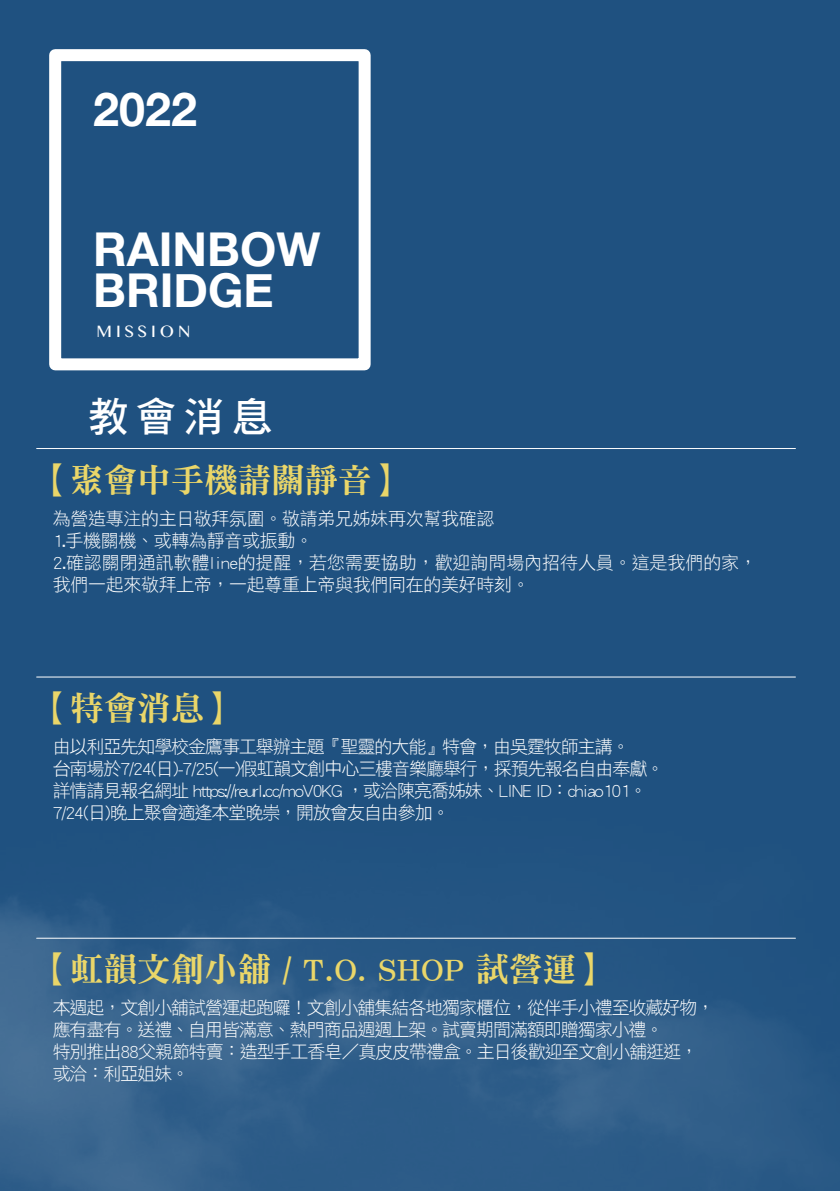
<style>
.page{position:relative;width:840px;height:1191px;background:#fff}
.page>*{position:absolute;margin:0;border:0;box-sizing:border-box;transform-origin:0 0}
.t1{font:700 46.6px/41px "Helvetica Neue";color:#fff}
.t2{font:40.6px "DF Hei Std W7";color:#fff}
.t3{font:33.4px "DF Ming Std W9";color:#ead669}
.t4{font:18px/22px "DF Hei Std W3";letter-spacing:-.06em;color:#fff}
.t5{font:18px/22px "DF Hei Std W3";letter-spacing:-.02em;color:#fff}
.t6{font:16.6px "Gurmukhi MN";letter-spacing:.24em;color:#fff}
</style>
<div class="page">
<div style="left:0;top:0;width:839px;height:1191px;background:#1f5180"></div>
<img style="left:0;top:897px;width:838px;height:294px">
<hr style="left:37px;top:448px;width:758px;height:1px;background:#fff">
<hr style="left:37px;top:676px;width:758px;height:1px;background:#fff">
<hr style="left:37px;top:938px;width:758px;height:1px;background:#fff">
<div style="left:49px;top:49px;width:321px;height:321px;border:12px solid #fff"></div>
<h1 class="t1" style="left:93px;top:90px;width:105px">2022</h1>
<h1 class="t1" style="left:93px;top:230px;width:228px">RAINBOW<br>BRIDGE</h1>
<p class="t6" style="left:96px;top:322px;width:95px">MISSION</p>
<h2 class="t2" style="left:88px;top:395px;width:186px">教會消息</h2>
<h3 class="t3" style="left:37px;top:461px;width:370px">【聚會中手機請關靜音】</h3>
<p class="t5" style="left:53px;top:507px;width:705px">為營造專注的主日敬拜氛圍。敬請弟兄姊妹再次幫我確認<br>1.手機關機、或轉為靜音或振動。<br>2.確認關閉通訊軟體line的提醒，若您需要協助，歡迎詢問場內招待人員。這是我們的家，我們一起來敬拜上帝，一起尊重上帝與我們同在的美好時刻。</p>
<h3 class="t3" style="left:37px;top:690px;width:202px">【特會消息】</h3>
<p class="t4" style="left:53px;top:735px;width:612px">由以利亞先知學校金鷹事工舉辦主題『聖靈的大能』特會，由吳霆牧師主講。<br>台南場於7/24(日)-7/25(一)假虹韻文創中心三樓音樂廳舉行，採預先報名自由奉獻。詳情請見報名網址 https://reurl.cc/moV0KG ，或洽陳亮喬姊妹、LINE ID：chiao101。7/24(日)晚上聚會適逢本堂晚崇，開放會友自由參加。</p>
<h3 class="t3" style="left:37px;top:951px;width:574px">【虹韻文創小舖 / T.O. SHOP 試營運】</h3>
<p class="t4" style="left:53px;top:996px;width:662px">本週起，文創小舖試營運起跑囉！文創小舖集結各地獨家櫃位，從伴手小禮至收藏好物，應有盡有。送禮、自用皆滿意、熱門商品週週上架。試賣期間滿額即贈獨家小禮。<br>特別推出88父親節特賣：造型手工香皂／真皮皮帶禮盒。主日後歡迎至文創小舖逛逛，或洽：利亞姐妹。</p>
</div>
